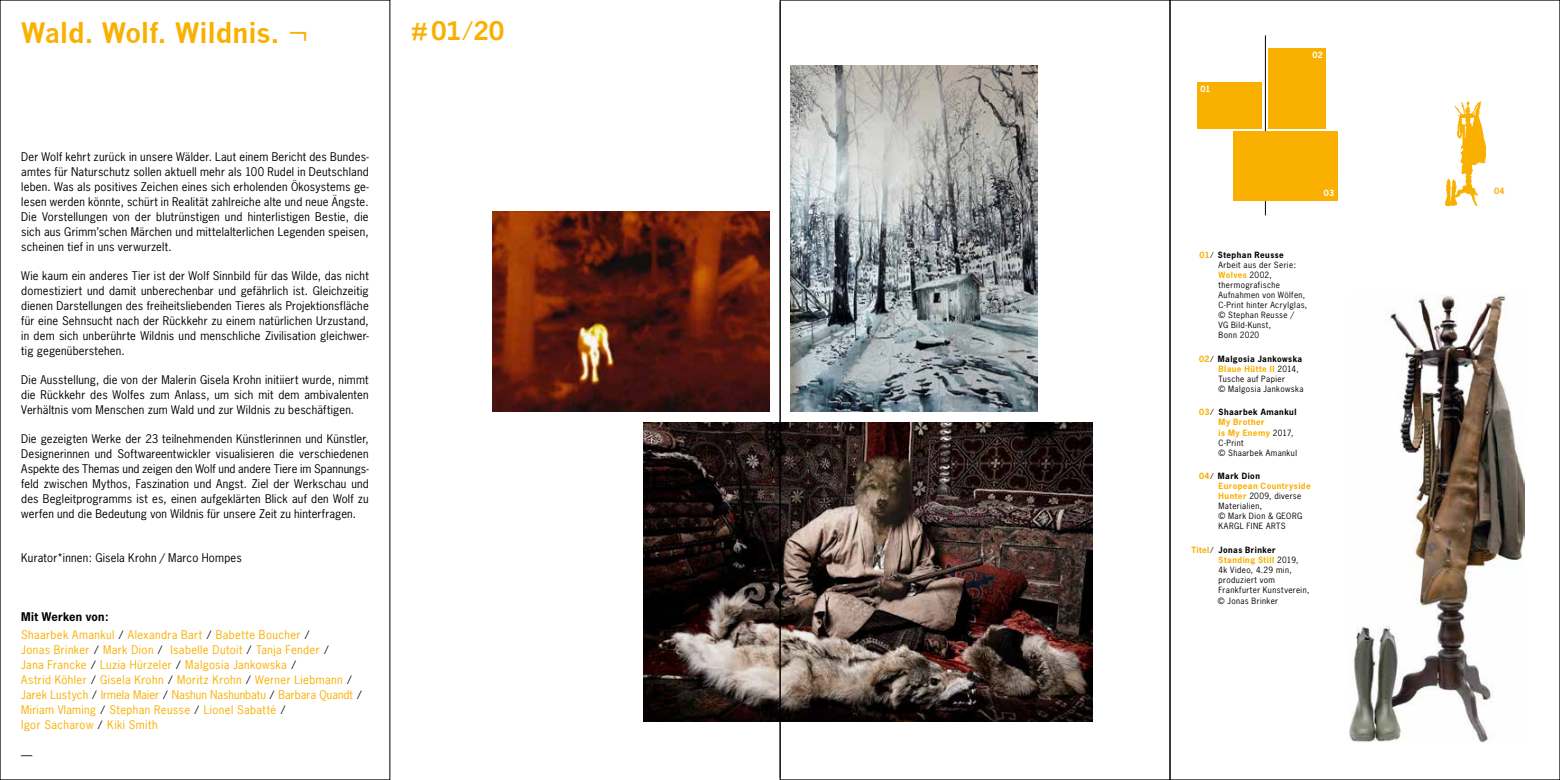
<style>
.page{position:relative;width:1560px;height:780px;background:#fff}
.page>*{position:absolute;margin:0;border:0;box-sizing:border-box;transform-origin:0 0}
.t1{font:700 27.5px "News Gothic";letter-spacing:-.02em;color:#f9b000}
.t2{font:700 25px "News Gothic";color:#f9b000}
.t3{font:11.25px/15px "News Gothic";letter-spacing:.02em;color:#000;text-align:justify}
.t4{font:11.25px/15px "News Gothic";letter-spacing:.035em;color:#f9b000}
.t5{font:8.12px/10px "News Gothic";letter-spacing:.05em;color:#000}
.t6{font:700 8.12px "News Gothic";color:#fff}
.t7{font:700 8.12px "News Gothic";color:#f9b000}
.s1{font-weight:400;font-size:30px}
.s2{font-weight:700;color:#000}
.s3{color:#000}
.s4{font-weight:400}
.s5{font-weight:700;color:#f9b000}
.s6{font-style:inherit}
.s7{font-weight:700}
</style>
<div class="page">
<img style="left:1349px;top:295px;width:175px;height:447px">
<hr style="left:1264px;top:35px;width:1px;height:180px;background:#000">
<img style="left:643px;top:422px;width:449px;height:299px">
<img style="left:492px;top:212px;width:277px;height:199px">
<img style="left:790px;top:66px;width:247px;height:345px">
<hr style="left:779px;top:2px;width:1px;height:776px;background:#000">
<img style="left:1445px;top:102px;width:40px;height:104px">
<div style="left:1233px;top:131px;width:104px;height:70px;background:#f9b000"></div>
<div style="left:1197px;top:82px;width:64px;height:46px;background:#f9b000"></div>
<div style="left:1267px;top:48px;width:58px;height:80px;background:#f9b000"></div>
<h1 class="t1" style="left:21px;top:17px;width:288px">Wald. Wolf. Wildnis. <span class="s1">¬</span></h1>
<p class="t3" style="left:21px;top:149px;width:349px">Der Wolf kehrt zurück in unsere Wälder. Laut einem Bericht des Bundes&shy;amtes für Naturschutz sollen aktuell mehr als 100 Rudel in Deutschland leben. Was als positives Zeichen eines sich erholenden Ökosystems ge&shy;lesen werden könnte, schürt in Realität zahlreiche alte und neue Ängste.<br>Die Vorstellungen von der blutrünstigen und hinterlistigen Bestie, die sich aus Grimm’schen Märchen und mittelalterlichen Legenden speisen, scheinen tief in uns verwurzelt.</p>
<p class="t3" style="left:21px;top:268px;width:349px">Wie kaum ein anderes Tier ist der Wolf Sinnbild für das Wilde, das nicht domestiziert und damit unberechenbar und gefährlich ist. Gleichzeitig dienen Darstellungen des freiheitsliebenden Tieres als Projektionsfläche für eine Sehnsucht nach der Rückkehr zu einem natürlichen Urzustand, in dem sich unberührte Wildnis und menschliche Zivilisation gleichwer&shy;tig gegenüberstehen.</p>
<p class="t3" style="left:21px;top:372px;width:349px">Die Ausstellung, die von der Malerin Gisela Krohn initiiert wurde, nimmt die Rückkehr des Wolfes zum Anlass, um sich mit dem ambivalenten Verhältnis vom Menschen zum Wald und zur Wildnis zu beschäftigen.</p>
<p class="t3" style="left:21px;top:431px;width:349px">Die gezeigten Werke der 23 teilnehmenden Künstlerinnen und Künstler, Designerinnen und Softwareentwickler visualisieren die verschiedenen Aspekte des Themas und zeigen den Wolf und andere Tiere im Spannungs&shy;feld zwischen Mythos, Faszination und Angst. Ziel der Werkschau und des Begleitprogramms ist es, einen aufgeklärten Blick auf den Wolf zu werfen und die Bedeutung von Wildnis für unsere Zeit zu hinterfragen.</p>
<p class="t3" style="left:21px;top:550px;width:222px">Kurator*innen: Gisela Krohn / Marco Hompes</p>
<p class="t4" style="left:21px;top:607px;width:290px;line-height:18.5px"><span class="s2">Mit Werken von:<br></span>Shaarbek Amankul <span class="s3">/</span> Alexandra Bart <span class="s3">/</span> Babette Boucher <span class="s3">/</span></p>
<p class="t4" style="left:21px;top:642px;width:342px">Jonas Brinker <span class="s3">/</span> Mark Dion <span class="s3">/</span> Isabelle Dutoit <span class="s3">/</span> Tanja Fender <span class="s3">/<br></span>Jana Francke <span class="s3">/</span> Luzia Hürzeler <span class="s3">/</span> Malgosia Jankowska <span class="s3">/<br></span>Astrid Köhler <span class="s3">/</span> Gisela Krohn <span class="s3">/</span> Moritz Krohn <span class="s3">/</span> Werner Liebmann <span class="s3">/ </span>Jarek Lustych <span class="s3">/</span> Irmela Maier <span class="s3">/</span> Nashun Nashunbatu <span class="s3">/</span> Barbara Quandt <span class="s3">/ </span>Miriam Vlaming <span class="s3">/</span> Stephan Reusse <span class="s3">/</span> Lionel Sabatté <span class="s3">/<br></span>Igor Sacharow <span class="s3">/</span> Kiki Smith</p>
<p class="t3" style="left:21px;top:746px;width:13px">—</p>
<h2 class="t2" style="left:411px;top:16px;width:95px">#01<span class="s4">/</span>20</h2>
<p class="t6" style="left:1200px;top:83px;width:12px">01</p>
<p class="t6" style="left:1312px;top:50px;width:12px">02</p>
<p class="t6" style="left:1323px;top:188px;width:12px">03</p>
<p class="t7" style="left:1493px;top:186px;width:12px">04</p>
<p class="t5" style="left:1218px;top:250px;width:90px;text-indent:-19px"><span class="s5">01</span><span class="s6">/</span> <span class="s7">Stephan Reusse<br></span>Arbeit aus der Serie:<br><span class="s5">Wolves</span> 2002, thermografische<br>Aufnahmen von Wölfen,<br>C-Print hinter Acrylglas, © Stephan Reusse /<br>VG Bild-Kunst,<br>Bonn 2020</p>
<p class="t5" style="left:1218px;top:354px;width:86px;text-indent:-19px"><span class="s5">02</span><span class="s6">/</span> <span class="s7">Malgosia Jankowska<br></span><span class="s5">Blaue Hütte II</span> 2014,<br>Tusche auf Papier<br>© Malgosia Jankowska</p>
<p class="t5" style="left:1218px;top:407px;width:80px;text-indent:-19px"><span class="s5">03</span><span class="s6">/</span> <span class="s7">Shaarbek Amankul<br></span><span class="s5">My Brother<br>is My Enemy</span> 2017,<br>C-Print<br>© Shaarbek Amankul</p>
<p class="t5" style="left:1218px;top:471px;width:94px;text-indent:-20px"><span class="s5">04</span><span class="s6">/</span> <span class="s7">Mark Dion<br></span><span class="s5">European Countryside<br>Hunter</span> 2009, diverse<br>Materialien,<br>© Mark Dion &amp; GEORG<br>KARGL FINE ARTS</p>
<p class="t5" style="left:1218px;top:544px;width:92px;text-indent:-27px"><span class="s5">Titel</span><span class="s6">/</span> <span class="s7">Jonas Brinker<br></span><span class="s5">Standing Still</span> 2019,<br>4k Video, 4.29 min, produziert vom<br>Frankfurter Kunstverein,</p>
<p class="t5" style="left:1217px;top:596px;width:62px">© Jonas Brinker</p>
</div>
